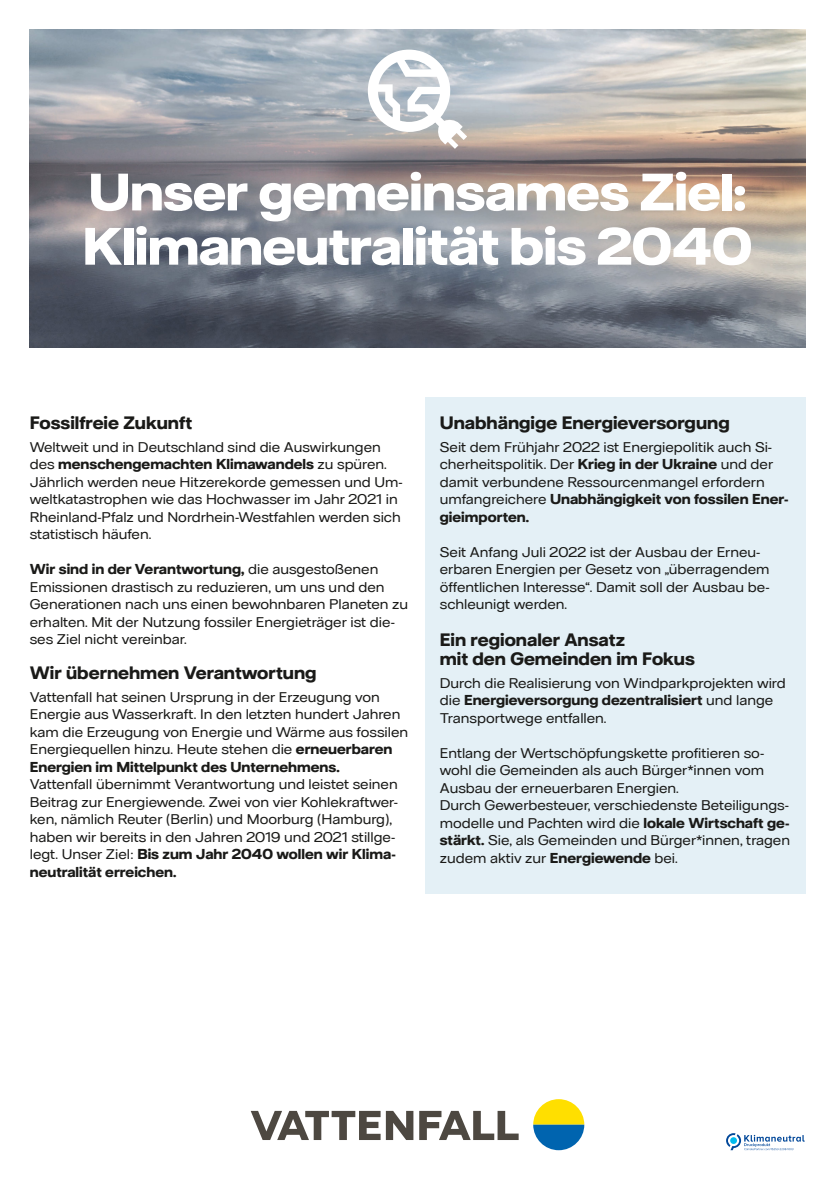
<style>
.page{position:relative;width:835px;height:1180px;background:#fff}
.page>*{position:absolute;margin:0;border:0;box-sizing:border-box;transform-origin:0 0}
.t1{font:700 52.5px/54.2px "Vattenfall Hall Display";color:#fff}
.t2{font:700 17.5px/19.2px "Vattenfall Hall";color:#1a1a18}
.t3{font:14px/17.5px "Vattenfall Hall";color:#1a1a18}
.s1{font-weight:700}
</style>
<div class="page">
<svg style="left:386px;top:1111px;width:27px;height:29px"></svg>
<svg style="left:419px;top:1111px;width:99px;height:29px"></svg>
<svg style="left:251px;top:1111px;width:129px;height:29px"></svg>
<svg style="left:533px;top:1099px;width:51px;height:51px"></svg>
<div style="left:425px;top:397px;width:380px;height:496px;background:#e4f0f6"></div>
<img style="left:30px;top:30px;width:775px;height:317px">
<svg style="left:368px;top:50px;width:99px;height:99px"></svg>
<svg style="left:726px;top:1133px;width:78px;height:17px"></svg>
<h1 class="t1" style="left:83px;top:170px;width:670px">Unser gemeinsames Ziel:<br>Klimaneutralität bis 2040</h1>
<p class="t2" style="left:30px;top:413px;width:164px">Fossilfreie Zukunft</p>
<p class="t3" style="left:30px;top:437px;width:374px">Weltweit und in Deutschland sind die Auswirkungen des <span class="s1">menschengemachten Klimawandels</span> zu spüren.<br>Jährlich werden neue Hitzerekorde gemessen und Um&shy;weltkatastrophen wie das Hochwasser im Jahr 2021 in Rheinland-Pfalz und Nordrhein-Westfahlen werden sich statistisch häufen.</p>
<p class="t3" style="left:30px;top:560px;width:380px"><span class="s1">Wir sind in der Verantwortung,</span> die ausgestoßenen Emissionen drastisch zu reduzieren, um uns und den Generationen nach uns einen bewohnbaren Planeten zu erhalten. Mit der Nutzung fossiler Energieträger ist die&shy;ses Ziel nicht vereinbar.</p>
<p class="t2" style="left:30px;top:663px;width:288px">Wir übernehmen Verantwortung</p>
<p class="t3" style="left:30px;top:687px;width:380px">Vattenfall hat seinen Ursprung in der Erzeugung von Energie aus Wasserkraft. In den letzten hundert Jahren kam die Erzeugung von Energie und Wärme aus fossilen Energiequellen hinzu. Heute stehen die <span class="s1">erneuerbaren Energien im Mittelpunkt des Unternehmens.</span></p>
<p class="t3" style="left:30px;top:775px;width:370px">Vattenfall übernimmt Verantwortung und leistet seinen Beitrag zur Energiewende. Zwei von vier Kohlekraftwer&shy;ken, nämlich Reuter (Berlin) und Moorburg (Hamburg), haben wir bereits in den Jahren 2019 und 2021 stillge&shy;legt. Unser Ziel: <span class="s1">Bis zum Jahr 2040 wollen wir Klima&shy;neutralität erreichen.</span></p>
<p class="t2" style="left:440px;top:413px;width:291px">Unabhängige Energieversorgung</p>
<p class="t3" style="left:440px;top:437px;width:350px">Seit dem Frühjahr 2022 ist Energiepolitik auch Si&shy;cherheitspolitik. Der <span class="s1">Krieg in der Ukraine</span> und der damit verbundene Ressourcenmangel erfordern umfangreichere <span class="s1">Unabhängigkeit von fossilen Ener&shy;gieimporten.</span></p>
<p class="t3" style="left:440px;top:542px;width:331px">Seit Anfang Juli 2022 ist der Ausbau der Erneu&shy;erbaren Energien per Gesetz von „überragendem öffentlichen Interesse“. Damit soll der Ausbau be&shy;schleunigt werden.</p>
<p class="t2" style="left:440px;top:629px;width:256px">Ein regionaler Ansatz<br>mit den Gemeinden im Fokus</p>
<p class="t3" style="left:440px;top:673px;width:347px">Durch die Realisierung von Windparkprojekten wird die <span class="s1">Energieversorgung dezentralisiert</span> und lange<br>Transportwege entfallen.</p>
<p class="t3" style="left:440px;top:743px;width:351px">Entlang der Wertschöpfungskette profitieren so&shy;wohl die Gemeinden als auch Bürger*innen vom Ausbau der erneuerbaren Energien.<br>Durch Gewerbesteuer, verschiedenste Beteiligungs&shy;modelle und Pachten wird die <span class="s1">lokale Wirtschaft ge&shy;stärkt.</span> Sie, als Gemeinden und Bürger*innen, tragen zudem aktiv zur <span class="s1">Energiewende</span> bei.</p>
</div>
